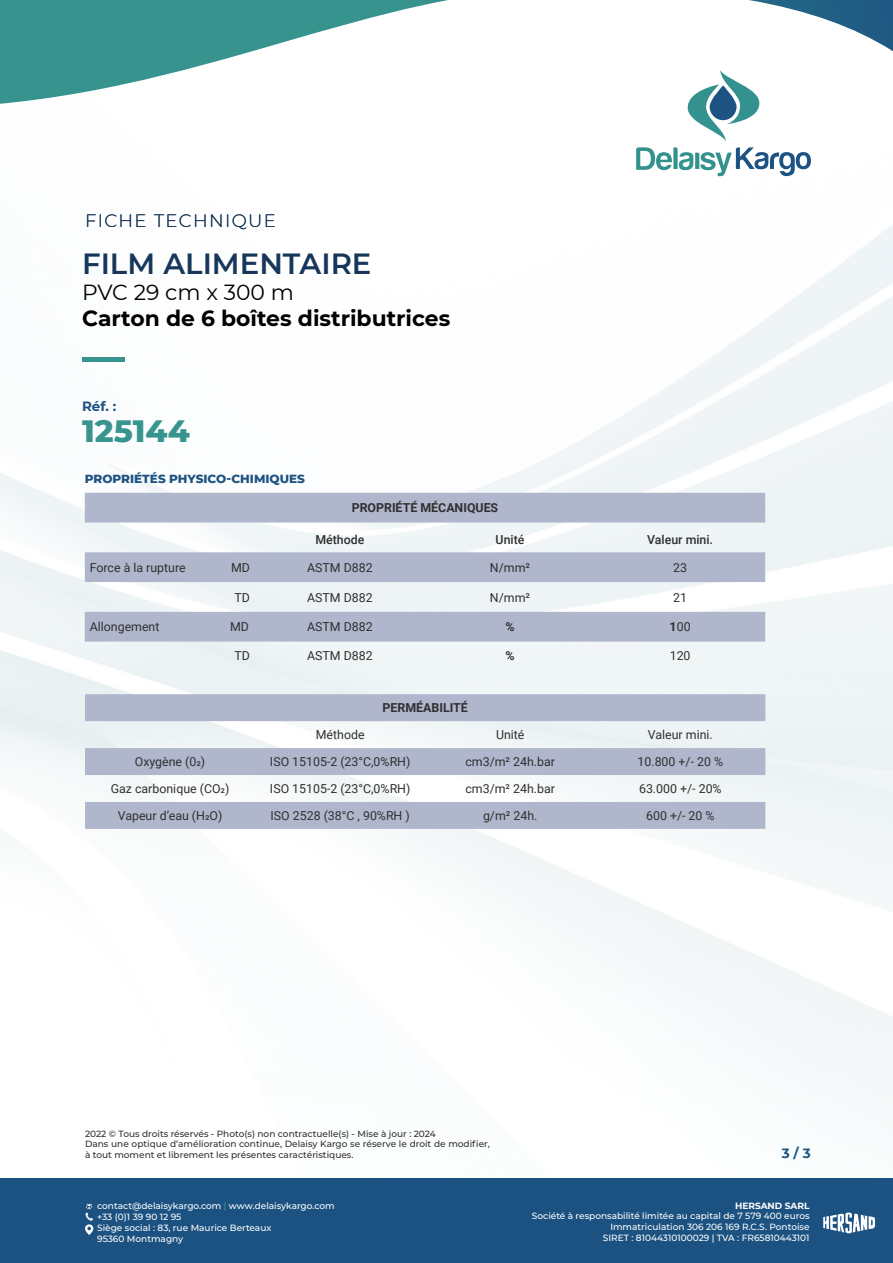
<style>
.page{position:relative;width:893px;height:1263px;background:#fff}
.page>*{position:absolute;margin:0;border:0;box-sizing:border-box;transform-origin:0 0}
.t1{font:800 31.5px "Montserrat";color:#37948e}
.Jost__SemiBold_Size_100pt_Lea_120pt_Left{font:600 29.1px "Montserrat";color:#17375a}
.Jost__SemiBold_Size_100pt_Lea_120pt_Left-2{font:700 21.9px "Montserrat";color:#000}
.Jost__SemiBold_Size_100pt_Lea_120pt_Left-3{font:21.9px "Montserrat";color:#000}
.Regular_Size_22pt_Lea_37pt_Left{font:300 18px "Montserrat";letter-spacing:.075em;color:#17375a}
.t2{font:700 13.5px "Montserrat";color:#1c5281}
.t3{font:12.3px "Roboto";color:#312f30}
.t4{font:700 12.3px "Roboto";color:#312f30}
.t5{font:500 12.3px "Roboto";color:#312f30}
.t6{font:800 12px "Montserrat";color:#1c5281}
.t7{font:500 9px/10.8px "Montserrat";color:#fff}
.t8{font:500 9px/10.8px "Montserrat";color:#312f30}
.t9{font:700 9px "Montserrat";color:#fff}
.s1{font-weight:700}
.s2{color:#37948e}
</style>
<div class="page">
<img style="left:0;top:107px;width:893px;height:991px">
<div style="left:0;top:1178px;width:893px;height:85px;background:#1c5281"></div>
<svg style="left:0;top:0;width:893px;height:107px"></svg>
<svg style="left:688px;top:70px;width:71px;height:71px"></svg>
<svg style="left:636px;top:147px;width:175px;height:29px"></svg>
<svg style="left:85px;top:1203px;width:8px;height:18px"></svg>
<svg style="left:85px;top:1224px;width:8px;height:11px"></svg>
<svg style="left:87px;top:1227px;width:4px;height:3px"></svg>
<svg style="left:823px;top:1212px;width:52px;height:21px"></svg>
<hr style="left:82px;top:358px;width:42px;height:4px;background:#36938e">
<svg style="left:85px;top:694px;width:680px;height:135px;fill:#b0b7cd"></svg>
<svg style="left:85px;top:493px;width:680px;height:149px;fill:#b0b7cd"></svg>
<p class="Regular_Size_22pt_Lea_37pt_Left" style="left:85px;top:208px;width:192px">FICHE TECHNIQUE</p>
<p class="Jost__SemiBold_Size_100pt_Lea_120pt_Left" style="left:82px;top:243px;width:291px">FILM ALIMENTAIRE</p>
<p class="Jost__SemiBold_Size_100pt_Lea_120pt_Left-3" style="left:82px;top:277px;width:213px">PVC 29 cm x 300 m</p>
<p class="Jost__SemiBold_Size_100pt_Lea_120pt_Left-2" style="left:82px;top:302px;width:370px">Carton de 6 boîtes distributrices</p>
<p class="t2" style="left:82px;top:397px;width:36px">Réf. :</p>
<p class="t1" style="left:82px;top:407px;width:109px">125144</p>
<p class="t6" style="left:85px;top:470px;width:222px">PROPRIÉTÉS PHYSICO-CHIMIQUES</p>
<p class="t4" style="left:352px;top:499px;width:148px">PROPRIÉTÉ MÉCANIQUES</p>
<p class="t5" style="left:315px;top:531px;width:51px">Méthode</p>
<p class="t5" style="left:496px;top:531px;width:30px">Unité</p>
<p class="t5" style="left:647px;top:531px;width:67px">Valeur mini.</p>
<p class="t3" style="left:90px;top:559px;width:97px">Force à la rupture</p>
<p class="t3" style="left:231px;top:559px;width:20px">MD</p>
<p class="t3" style="left:307px;top:559px;width:67px">ASTM D882</p>
<p class="t3" style="left:490px;top:559px;width:42px">N/mm²</p>
<p class="t3" style="left:673px;top:559px;width:15px">23</p>
<p class="t3" style="left:234px;top:589px;width:17px">TD</p>
<p class="t3" style="left:307px;top:589px;width:67px">ASTM D882</p>
<p class="t3" style="left:490px;top:589px;width:42px">N/mm²</p>
<p class="t3" style="left:673px;top:589px;width:15px">21</p>
<p class="t3" style="left:90px;top:618px;width:71px">Allongement</p>
<p class="t3" style="left:230px;top:618px;width:20px">MD</p>
<p class="t3" style="left:307px;top:618px;width:67px">ASTM D882</p>
<p class="t4" style="left:505px;top:618px;width:11px">%</p>
<p class="t3" style="left:670px;top:618px;width:22px"><span class="s1">1</span>00</p>
<p class="t3" style="left:234px;top:647px;width:17px">TD</p>
<p class="t3" style="left:307px;top:647px;width:67px">ASTM D882</p>
<p class="t4" style="left:505px;top:647px;width:11px">%</p>
<p class="t3" style="left:670px;top:647px;width:22px">120</p>
<p class="t4" style="left:383px;top:699px;width:87px">PERMÉABILITÉ</p>
<p class="t3" style="left:316px;top:726px;width:50px">Méthode</p>
<p class="t3" style="left:496px;top:726px;width:30px">Unité</p>
<p class="t3" style="left:648px;top:726px;width:66px">Valeur mini.</p>
<p class="t3" style="left:135px;top:753px;width:72px">Oxygène (02)</p>
<p class="t3" style="left:270px;top:753px;width:142px">ISO 15105-2 (23°C,0%RH)</p>
<p class="t3" style="left:465px;top:753px;width:91px">cm3/m² 24h.bar</p>
<p class="t3" style="left:637px;top:753px;width:87px">10.800 +/- 20 %</p>
<p class="t3" style="left:111px;top:780px;width:120px">Gaz carbonique (CO2)</p>
<p class="t3" style="left:270px;top:780px;width:142px">ISO 15105-2 (23°C,0%RH)</p>
<p class="t3" style="left:465px;top:780px;width:91px">cm3/m² 24h.bar</p>
<p class="t3" style="left:639px;top:780px;width:84px">63.000 +/- 20%</p>
<p class="t3" style="left:118px;top:807px;width:106px">Vapeur d’eau (H2O)</p>
<p class="t3" style="left:271px;top:807px;width:141px">ISO 2528 (38°C , 90%RH )</p>
<p class="t3" style="left:483px;top:807px;width:56px">g/m² 24h.</p>
<p class="t3" style="left:646px;top:807px;width:70px">600 +/- 20 %</p>
<p class="t8" style="left:85px;top:1128px;width:406px">2022 © Tous droits réservés - Photo(s) non contractuelle(s) - Mise à jour : 2024<br>Dans une optique d’amélioration continue, Delaisy Kargo se réserve le droit de modifier, à tout moment et librement les présentes caractéristiques.</p>
<p class="t2" style="left:782px;top:1143px;width:30px">3 / 3</p>
<p class="t7" style="left:97px;top:1199px;width:239px;line-height:11.7px">contact@delaisykargo.com <span class="s2">|</span> www.delaisykargo.com +33 (0)1 39 90 12 95</p>
<p class="t7" style="left:97px;top:1222px;width:176px">Siège social : 83, rue Maurice Berteaux<br>95360 Montmagny</p>
<p class="t9" style="left:735px;top:1199px;width:76px">HERSAND SARL</p>
<p class="t7" style="left:532px;top:1210px;width:279px;text-align:right">Société à responsabilité limitée au capital de 7 579 400 euros<br>Immatriculation 306 206 169 R.C.S. Pontoise<br>SIRET : 81044310100029 | TVA : FR65810443101</p>
</div>
